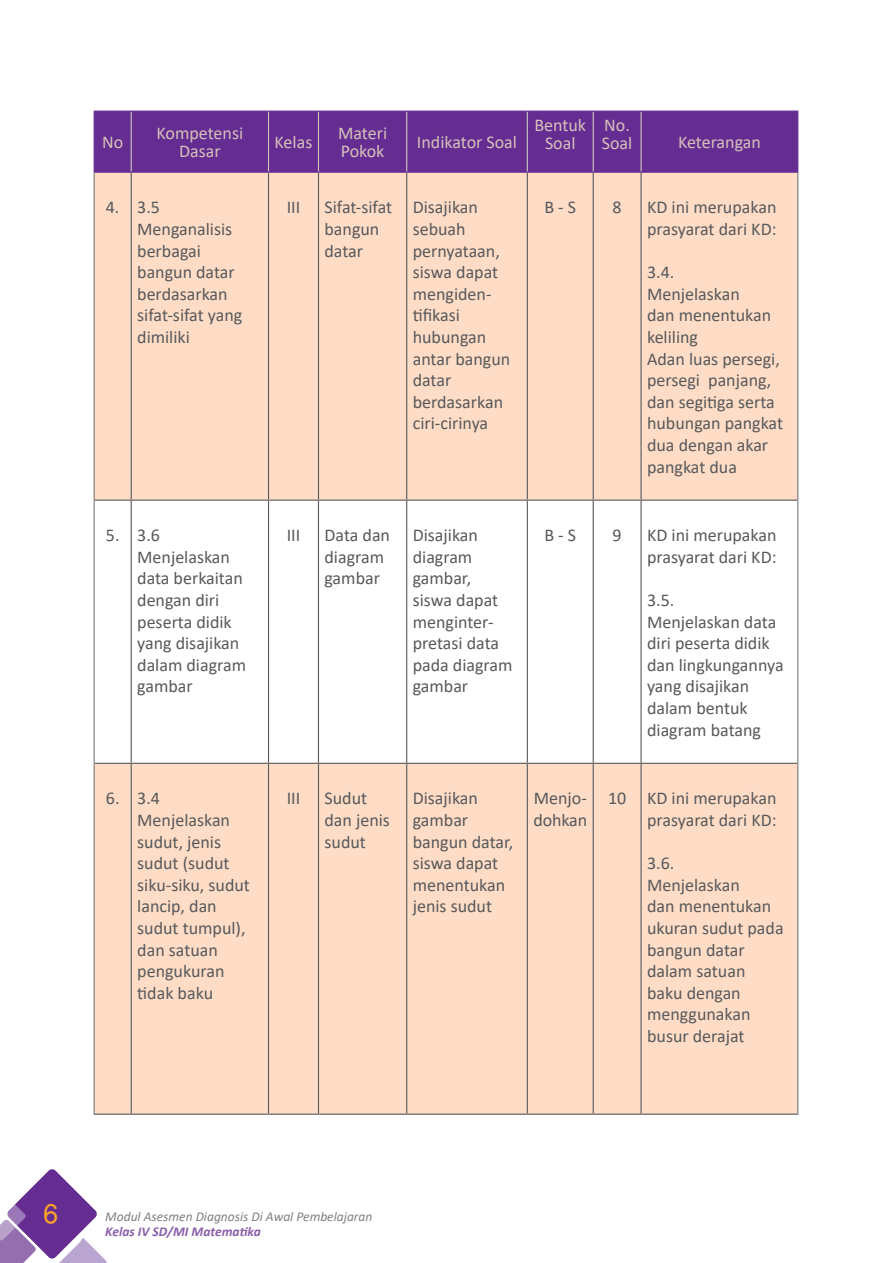
<style>
.page{position:relative;width:893px;height:1263px;background:#fff}
.page>*{position:absolute;margin:0;border:0;box-sizing:border-box;transform-origin:0 0}
.t1{font:27px "Helvetica";color:#faa22c}
.t2{font:18px/21.6px "Calibri";color:#58595b}
.t3{font:18px/18px "Calibri";color:#d6c0bb;text-align:center}
.t4{font:italic 13.5px "Calibri";color:#58595b}
.t5{font:italic 700 13.5px "Calibri";color:#652d91}
</style>
<div class="page">
<svg style="left:0;top:1169px;width:107px;height:94px"></svg>
<div style="left:95px;top:112px;width:702px;height:60px;background:#652d91"></div>
<div style="left:95px;top:173px;width:702px;height:940px;background:#fedcc6"></div>
<svg style="left:95px;top:501px;width:702px;height:262px"></svg>
<hr style="left:94px;top:173px;width:1px;height:327px;background:#797a7d">
<hr style="left:94px;top:500px;width:1px;height:263px;background:#797a7d">
<hr style="left:94px;top:763px;width:1px;height:350px;background:#797a7d">
<hr style="left:131px;top:173px;width:1px;height:327px;background:#58595b">
<hr style="left:268px;top:173px;width:1px;height:327px;background:#58595b">
<hr style="left:318px;top:173px;width:1px;height:327px;background:#58595b">
<hr style="left:406px;top:173px;width:1px;height:327px;background:#58595b">
<hr style="left:527px;top:173px;width:1px;height:327px;background:#58595b">
<hr style="left:593px;top:173px;width:1px;height:327px;background:#58595b">
<hr style="left:95px;top:500px;width:36px;height:1px;background:#58595b">
<hr style="left:131px;top:500px;width:137px;height:1px;background:#58595b">
<hr style="left:131px;top:501px;width:1px;height:262px;background:#58595b">
<hr style="left:268px;top:500px;width:50px;height:1px;background:#58595b">
<hr style="left:268px;top:501px;width:1px;height:262px;background:#58595b">
<hr style="left:318px;top:500px;width:89px;height:1px;background:#58595b">
<hr style="left:318px;top:501px;width:1px;height:262px;background:#58595b">
<hr style="left:407px;top:500px;width:120px;height:1px;background:#58595b">
<hr style="left:406px;top:501px;width:1px;height:262px;background:#58595b">
<hr style="left:527px;top:500px;width:66px;height:1px;background:#58595b">
<hr style="left:527px;top:501px;width:1px;height:262px;background:#58595b">
<hr style="left:593px;top:500px;width:48px;height:1px;background:#58595b">
<hr style="left:593px;top:501px;width:1px;height:262px;background:#58595b">
<hr style="left:95px;top:763px;width:36px;height:1px;background:#58595b">
<hr style="left:131px;top:763px;width:137px;height:1px;background:#58595b">
<hr style="left:131px;top:764px;width:1px;height:349px;background:#58595b">
<hr style="left:268px;top:763px;width:50px;height:1px;background:#58595b">
<hr style="left:268px;top:764px;width:1px;height:349px;background:#58595b">
<hr style="left:318px;top:763px;width:89px;height:1px;background:#58595b">
<hr style="left:318px;top:764px;width:1px;height:349px;background:#58595b">
<hr style="left:407px;top:763px;width:120px;height:1px;background:#58595b">
<hr style="left:406px;top:764px;width:1px;height:349px;background:#58595b">
<hr style="left:527px;top:763px;width:66px;height:1px;background:#58595b">
<hr style="left:527px;top:764px;width:1px;height:349px;background:#58595b">
<hr style="left:593px;top:763px;width:48px;height:1px;background:#58595b">
<hr style="left:593px;top:764px;width:1px;height:349px;background:#58595b">
<hr style="left:94px;top:1113px;width:37px;height:2px;background:#58595b">
<hr style="left:131px;top:1113px;width:137px;height:2px;background:#58595b">
<hr style="left:268px;top:1113px;width:50px;height:2px;background:#58595b">
<hr style="left:318px;top:1113px;width:89px;height:2px;background:#58595b">
<hr style="left:407px;top:1113px;width:120px;height:2px;background:#58595b">
<hr style="left:527px;top:1113px;width:66px;height:2px;background:#58595b">
<hr style="left:593px;top:1113px;width:48px;height:2px;background:#58595b">
<hr style="left:640px;top:173px;width:2px;height:327px;background:#58595b">
<hr style="left:641px;top:500px;width:156px;height:1px;background:#58595b">
<hr style="left:640px;top:501px;width:2px;height:262px;background:#58595b">
<hr style="left:641px;top:763px;width:156px;height:1px;background:#58595b">
<hr style="left:640px;top:764px;width:2px;height:349px;background:#58595b">
<hr style="left:641px;top:1113px;width:157px;height:2px;background:#58595b">
<hr style="left:797px;top:173px;width:1px;height:327px;background:#797a7d">
<hr style="left:797px;top:500px;width:1px;height:263px;background:#797a7d">
<hr style="left:797px;top:763px;width:1px;height:350px;background:#797a7d">
<hr style="left:131px;top:112px;width:1px;height:60px;background:#ccc7c3">
<hr style="left:406px;top:112px;width:1px;height:60px;background:#ccc7c3">
<hr style="left:527px;top:112px;width:1px;height:60px;background:#ccc7c3">
<hr style="left:593px;top:112px;width:1px;height:60px;background:#ccc7c3">
<hr style="left:640px;top:112px;width:2px;height:60px;background:#ccc7c3">
<hr style="left:268px;top:112px;width:1px;height:60px;background:#d6c0bb">
<hr style="left:318px;top:112px;width:1px;height:60px;background:#d6c0bb">
<hr style="left:94px;top:111px;width:37px;height:1px;background:#652d91">
<hr style="left:94px;top:112px;width:1px;height:60px;background:#652d91">
<hr style="left:131px;top:111px;width:137px;height:1px;background:#652d91">
<hr style="left:268px;top:111px;width:50px;height:1px;background:#652d91">
<hr style="left:318px;top:111px;width:89px;height:1px;background:#652d91">
<hr style="left:407px;top:111px;width:120px;height:1px;background:#652d91">
<hr style="left:527px;top:111px;width:66px;height:1px;background:#652d91">
<hr style="left:593px;top:111px;width:48px;height:1px;background:#652d91">
<hr style="left:641px;top:111px;width:157px;height:1px;background:#652d91">
<hr style="left:797px;top:112px;width:1px;height:60px;background:#652d91">
<hr style="left:94px;top:172px;width:37px;height:1px;background:#652d91">
<hr style="left:131px;top:172px;width:137px;height:1px;background:#652d91">
<hr style="left:268px;top:172px;width:50px;height:1px;background:#652d91">
<hr style="left:318px;top:172px;width:89px;height:1px;background:#652d91">
<hr style="left:407px;top:172px;width:120px;height:1px;background:#652d91">
<hr style="left:527px;top:172px;width:66px;height:1px;background:#652d91">
<hr style="left:593px;top:172px;width:48px;height:1px;background:#652d91">
<hr style="left:641px;top:172px;width:157px;height:1px;background:#652d91">
<p class="t3" style="left:102px;top:133px;width:23px">No</p>
<p class="t3" style="left:157px;top:124px;width:88px">Kompetensi<br>Dasar</p>
<p class="t3" style="left:275px;top:133px;width:39px">Kelas</p>
<p class="t3" style="left:338px;top:124px;width:51px;text-align:left">Materi<br>Pokok</p>
<p class="t3" style="left:417px;top:133px;width:102px">Indikator Soal</p>
<p class="t3" style="left:534px;top:115px;width:53px">Bentuk<br>Soal</p>
<p class="t3" style="left:602px;top:115px;width:32px;text-align:left">No.<br>Soal</p>
<p class="t3" style="left:678px;top:133px;width:84px">Keterangan</p>
<p class="t2" style="left:137px;top:196px;width:107px;text-indent:-31px">4. 3.5<br>Menganalisis berbagai bangun datar berdasarkan sifat-sifat yang dimiliki</p>
<p class="t2" style="left:287px;top:196px;width:15px">III</p>
<p class="t2" style="left:324px;top:196px;width:69px">Sifat-sifat bangun datar</p>
<p class="t2" style="left:413px;top:196px;width:99px">Disajikan sebuah pernyataan, siswa dapat mengiden&shy;tifikasi hubungan antar bangun datar berdasarkan ciri-cirinya</p>
<p class="t2" style="left:544px;top:196px;width:33px">B - S</p>
<p class="t2" style="left:613px;top:196px;width:11px">8</p>
<p class="t2" style="left:647px;top:196px;width:131px">KD ini merupakan prasyarat dari KD:</p>
<p class="t2" style="left:647px;top:261px;width:137px">3.4.<br>Menjelaskan<br>dan menentukan keliling<br>Adan luas persegi, persegi panjang, dan segitiga serta hubungan pangkat dua dengan akar pangkat dua</p>
<p class="t2" style="left:137px;top:524px;width:110px;text-indent:-31px">5. 3.6<br>Menjelaskan data berkaitan dengan diri peserta didik yang disajikan dalam diagram gambar</p>
<p class="t2" style="left:287px;top:524px;width:15px">III</p>
<p class="t2" style="left:324px;top:524px;width:67px">Data dan diagram gambar</p>
<p class="t2" style="left:413px;top:524px;width:101px">Disajikan diagram gambar, siswa dapat menginter&shy;pretasi data pada diagram gambar</p>
<p class="t2" style="left:544px;top:524px;width:33px">B - S</p>
<p class="t2" style="left:613px;top:524px;width:11px">9</p>
<p class="t2" style="left:647px;top:524px;width:131px">KD ini merupakan prasyarat dari KD:</p>
<p class="t2" style="left:647px;top:589px;width:138px">3.5.<br>Menjelaskan data diri peserta didik dan lingkungannya yang disajikan dalam bentuk diagram batang</p>
<p class="t2" style="left:137px;top:787px;width:114px;text-indent:-31px">6. 3.4<br>Menjelaskan sudut, jenis sudut (sudut siku-siku, sudut lancip, dan sudut tumpul), dan satuan pengukuran tidak baku</p>
<p class="t2" style="left:287px;top:787px;width:15px">III</p>
<p class="t2" style="left:324px;top:787px;width:67px">Sudut dan jenis sudut</p>
<p class="t2" style="left:413px;top:787px;width:102px">Disajikan gambar bangun datar, siswa dapat menentukan jenis sudut</p>
<p class="t2" style="left:533px;top:787px;width:55px">Menjo&shy;dohkan</p>
<p class="t2" style="left:608px;top:787px;width:170px;text-align:right">10 KD ini merupakan prasyarat dari KD:</p>
<p class="t2" style="left:647px;top:852px;width:138px">3.6.<br>Menjelaskan<br>dan menentukan ukuran sudut pada bangun datar dalam satuan baku dengan menggunakan busur derajat</p>
<h1 class="t1" style="left:43px;top:1197px;width:17px">6</h1>
<p class="t4" style="left:105px;top:1207px;width:269px">Modul Asesmen Diagnosis Di Awal Pembelajaran</p>
<p class="t5" style="left:105px;top:1222px;width:157px">Kelas IV SD/MI Matematika</p>
</div>
